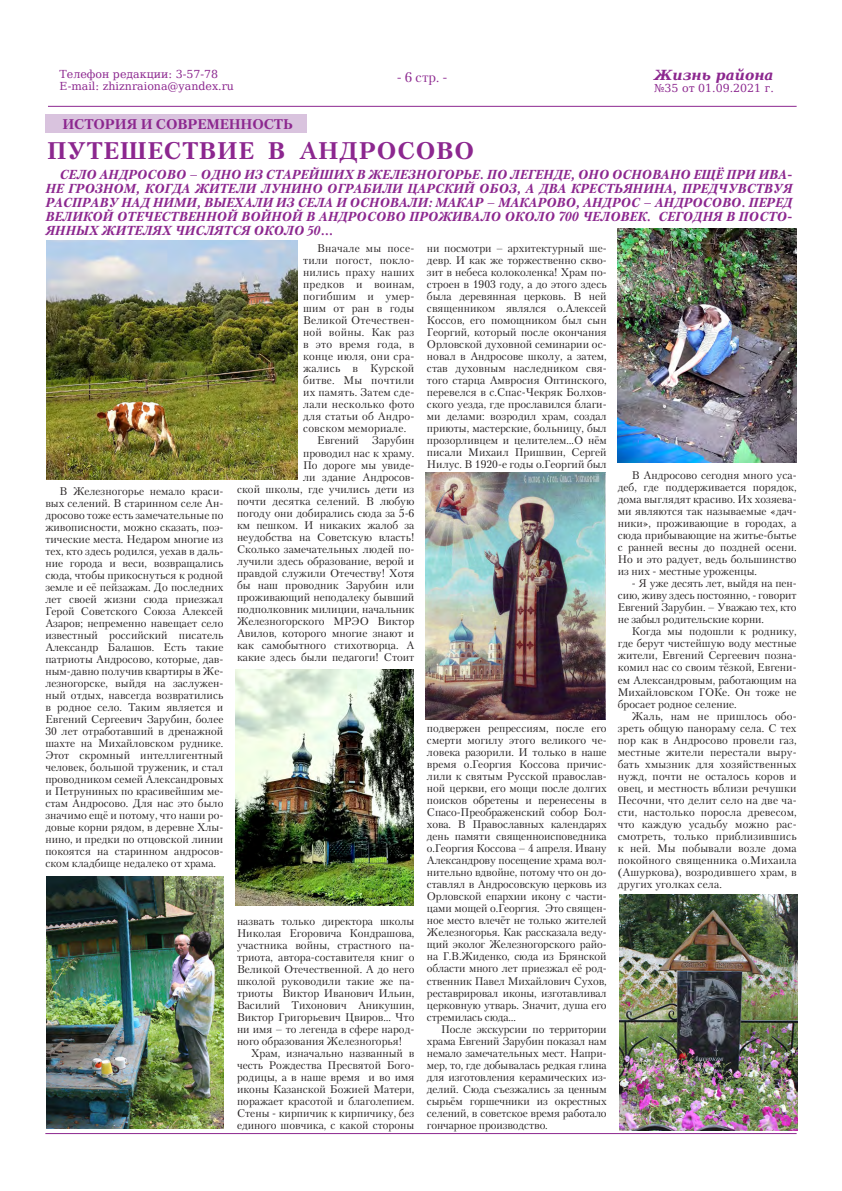
<style>
.page{position:relative;width:842px;height:1191px;background:#fff}
.page>*{position:absolute;margin:0;border:0;box-sizing:border-box;transform-origin:0 0}
.Заголовок{font:700 24px "Petersburg C";letter-spacing:.04em;color:#8c278f}
.t1{font:700 14px "Petersburg C";color:#8c278f}
.t2{font:italic 700 14px "DejaVu Serif";color:#8c278f}
.t3{font:14px "Petersburg C";color:#8c278f}
.Врезка{font:italic 700 13px/14px "Petersburg C";color:#8c278f;text-align:justify}
.Текст{font:11px/12px "Petersburg C";color:#231f20;text-align:justify}
.t4{font:11px "DejaVu Serif";color:#8c278f}
</style>
<div class="page">
<hr style="left:48px;top:106px;width:749px;height:1px;background:#8c278f">
<hr style="left:45px;top:1133px;width:752px;height:1px;background:#8c278f">
<div style="left:45px;top:114px;width:261px;height:19px;background:#d9c3de"></div>
<img style="left:619px;top:894px;width:179px;height:236px">
<img style="left:426px;top:473px;width:180px;height:246px">
<img style="left:46px;top:241px;width:251px;height:239px">
<img style="left:235px;top:669px;width:179px;height:236px">
<img style="left:46px;top:876px;width:178px;height:252px">
<img style="left:617px;top:228px;width:180px;height:234px">
<p class="t4" style="left:60px;top:66px;width:160px">Телефон редакции: 3-57-78</p>
<p class="t4" style="left:60px;top:78px;width:176px">E-mail: zhiznraiona@yandex.ru</p>
<p class="t1" style="left:62px;top:116px;width:232px">ИСТОРИЯ И СОВРЕМЕННОСТЬ</p>
<p class="t3" style="left:397px;top:68px;width:52px">- 6 стр. -</p>
<p class="t2" style="left:654px;top:64px;width:121px">Жизнь района</p>
<p class="t4" style="left:654px;top:80px;width:121px">№35 от 01.09.2021 г.</p>
<p class="Заголовок" style="left:47px;top:137px;width:429px">ПУТЕШЕСТВИЕ В АНДРОСОВО</p>
<p class="Врезка" style="left:45px;top:167px;width:749px;text-indent:14px">СЕЛО АНДРОСОВО – ОДНО ИЗ СТАРЕЙШИХ В ЖЕЛЕЗНОГОРЬЕ. ПО ЛЕГЕНДЕ, ОНО ОСНОВАНО ЕЩЁ ПРИ ИВА-НЕ ГРОЗНОМ, КОГДА ЖИТЕЛИ ЛУНИНО ОГРАБИЛИ ЦАРСКИЙ ОБОЗ, А ДВА КРЕСТЬЯНИНА, ПРЕДЧУВСТВУЯ РАСПРАВУ НАД НИМИ, ВЫЕХАЛИ ИЗ СЕЛА И ОСНОВАЛИ: МАКАР – МАКАРОВО, АНДРОС – АНДРОСОВО. ПЕРЕД ВЕЛИКОЙ ОТЕЧЕСТВЕННОЙ ВОЙНОЙ В АНДРОСОВО ПРОЖИВАЛО ОКОЛО 700 ЧЕЛОВЕК. СЕГОДНЯ В ПОСТО-ЯННЫХ ЖИТЕЛЯХ ЧИСЛЯТСЯ ОКОЛО 50…</p>
<p class="Текст" style="left:303px;top:242px;width:113px;text-indent:14px">Вначале мы посе&shy;тили погост, покло&shy;нились праху наших предков и воинам, погибшим и умер&shy;шим от ран в годы Великой Отечествен&shy;ной войны. Как раз в это время года, в конце июля, они сра&shy;жались в Курской битве. Мы почтили их память. Затем сде&shy;лали несколько фото для статьи об Андро&shy;совском мемориале.</p>
<p class="Текст" style="left:237px;top:434px;width:179px;text-align:right">Евгений Зарубин<br>проводил нас к храму.<br>По дороге мы увиде-<br>ли здание Андросов-<br>ской школы, где учились дети из почти десятка селений. В любую погоду они добирались сюда за 5-6 км пешком. И никаких жалоб за неудобства на Советскую власть!<br>Сколько замечательных людей по&shy;лучили здесь образование, верой и правдой служили Отечеству! Хотя бы наш проводник Зарубин или проживающий неподалеку бывший подполковник милиции, начальник<br>Железногорского МРЭО Виктор<br>Авилов, которого многие знают и как самобытного стихотворца. А какие здесь были педагоги! Стоит</p>
<p class="Текст" style="left:427px;top:242px;width:181px">ни посмотри – архитектурный ше&shy;девр. И как же торжественно скво&shy;зит в небеса колоколенка! Храм по&shy;строен в 1903 году, а до этого здесь была деревянная церковь. В ней священником являлся о.Алексей Коссов, его помощником был сын Георгий, который после окончания Орловской духовной семинарии ос&shy;новал в Андросове школу, а затем, став духовным наследником свя&shy;того старца Амвросия Оптинского, перевелся в с.Спас-Чекряк Болхов&shy;ского уезда, где прославился благи&shy;ми делами: возродил храм, создал приюты, мастерские, больницу, был прозорливцем и целителем…О нём писали Михаил Пришвин, Сергей Нилус. В 1920-е годы о.Георгий был</p>
<p class="Текст" style="left:618px;top:469px;width:180px;text-indent:14px">В Андросово сегодня много уса&shy;деб, где поддерживается порядок, дома выглядят красиво. Их хозяева&shy;ми являются так называемые «дач&shy;ники», проживающие в городах, а сюда прибывающие на житье-бытье с ранней весны до поздней осени.<br>Но и это радует, ведь большинство из них - местные уроженцы.</p>
<p class="Текст" style="left:618px;top:577px;width:180px;text-indent:14px">- Я уже десять лет, выйдя на пен&shy;сию, живу здесь постоянно, - говорит Евгений Зарубин. – Уважаю тех, кто не забыл родительские корни.</p>
<p class="Текст" style="left:618px;top:625px;width:180px;text-indent:14px">Когда мы подошли к роднику, где берут чистейшую воду местные жители, Евгений Сергеевич позна&shy;комил нас со своим тёзкой, Евгени&shy;ем Александровым, работающим на Михайловском ГОКе. Он тоже не бросает родное селение.</p>
<p class="Текст" style="left:618px;top:709px;width:180px;text-indent:14px">Жаль, нам не пришлось обо&shy;зреть общую панораму села. С тех пор как в Андросово провели газ, местные жители перестали выру&shy;бать хмызник для хозяйственных нужд, почти не осталось коров и овец, и местность вблизи речушки Песочни, что делит село на две ча&shy;сти, настолько поросла древесом, что каждую усадьбу можно рас&shy;смотреть, только приблизившись к ней. Мы побывали возле дома покойного священника о.Михаила (Ашуркова), возродившего храм, в других уголках села.</p>
<p class="Текст" style="left:45px;top:484px;width:180px;text-indent:14px">В Железногорье немало краси&shy;вых селений. В старинном селе Ан&shy;дросово тоже есть замечательные по живописности, можно сказать, поэ&shy;тические места. Недаром многие из тех, кто здесь родился, уехав в даль&shy;ние города и веси, возвращались сюда, чтобы прикоснуться к родной земле и её пейзажам. До последних лет своей жизни сюда приезжал Герой Советского Союза Алексей Азаров; непременно навещает село известный российский писатель Александр Балашов. Есть такие патриоты Андросово, которые, дав&shy;ным-давно получив квартиры в Же&shy;лезногорске, выйдя на заслужен&shy;ный отдых, навсегда возвратились в родное село. Таким является и Евгений Сергеевич Зарубин, более 30 лет отработавший в дренажной шахте на Михайловском руднике.<br>Этот скромный интеллигентный человек, большой труженик, и стал проводником семей Александровых и Петруниных по красивейшим ме&shy;стам Андросово. Для нас это было значимо ещё и потому, что наши ро&shy;довые корни рядом, в деревне Хлы&shy;нино, и предки по отцовской линии покоятся на старинном андросов&shy;ском кладбище недалеко от храма.</p>
<p class="Текст" style="left:427px;top:722px;width:181px">подвержен репрессиям, после его смерти могилу этого великого че&shy;ловека разорили. И только в наше время о.Георгия Коссова причис&shy;лили к святым Русской православ&shy;ной церкви, его мощи после долгих поисков обретены и перенесены в Спасо-Преображенский собор Бол&shy;хова. В Православных календарях день памяти священноисповедника о.Георгия Коссова – 4 апреля. Ивану Александрову посещение храма вол&shy;нительно вдвойне, потому что он до&shy;ставлял в Андросовскую церковь из Орловской епархии икону с части&shy;цами мощей о.Георгия. Это священ&shy;ное место влечёт не только жителей Железногорья. Как рассказала веду&shy;щий эколог Железногорского райо&shy;на Г.В.Жиденко, сюда из Брянской области много лет приезжал её род&shy;ственник Павел Михайлович Сухов, реставрировал иконы, изготавливал церковную утварь. Значит, душа его стремилась сюда…</p>
<p class="Текст" style="left:427px;top:1022px;width:181px;text-indent:14px">После экскурсии по территории храма Евгений Зарубин показал нам немало замечательных мест. Напри&shy;мер, то, где добывалась редкая глина для изготовления керамических из&shy;делий. Сюда съезжались за ценным сырьём горшечники из окрестных селений, в советское время работало гончарное производство.</p>
<p class="Текст" style="left:237px;top:914px;width:179px">назвать только директора школы Николая Егоровича Кондрашова, участника войны, страстного па&shy;триота, автора-составителя книг о Великой Отечественной. А до него школой руководили такие же па&shy;триоты Виктор Иванович Ильин, Василий Тихонович Аникушин, Виктор Григорьевич Цвиров… Что ни имя – то легенда в сфере народ&shy;ного образования Железногорья!</p>
<p class="Текст" style="left:237px;top:1046px;width:179px;text-indent:14px">Храм, изначально названный в честь Рождества Пресвятой Бого&shy;родицы, а в наше время и во имя иконы Казанской Божией Матери, поражает красотой и благолепием.<br>Стены - кирпичик к кирпичику, без единого шовчика, с какой стороны</p>
</div>
